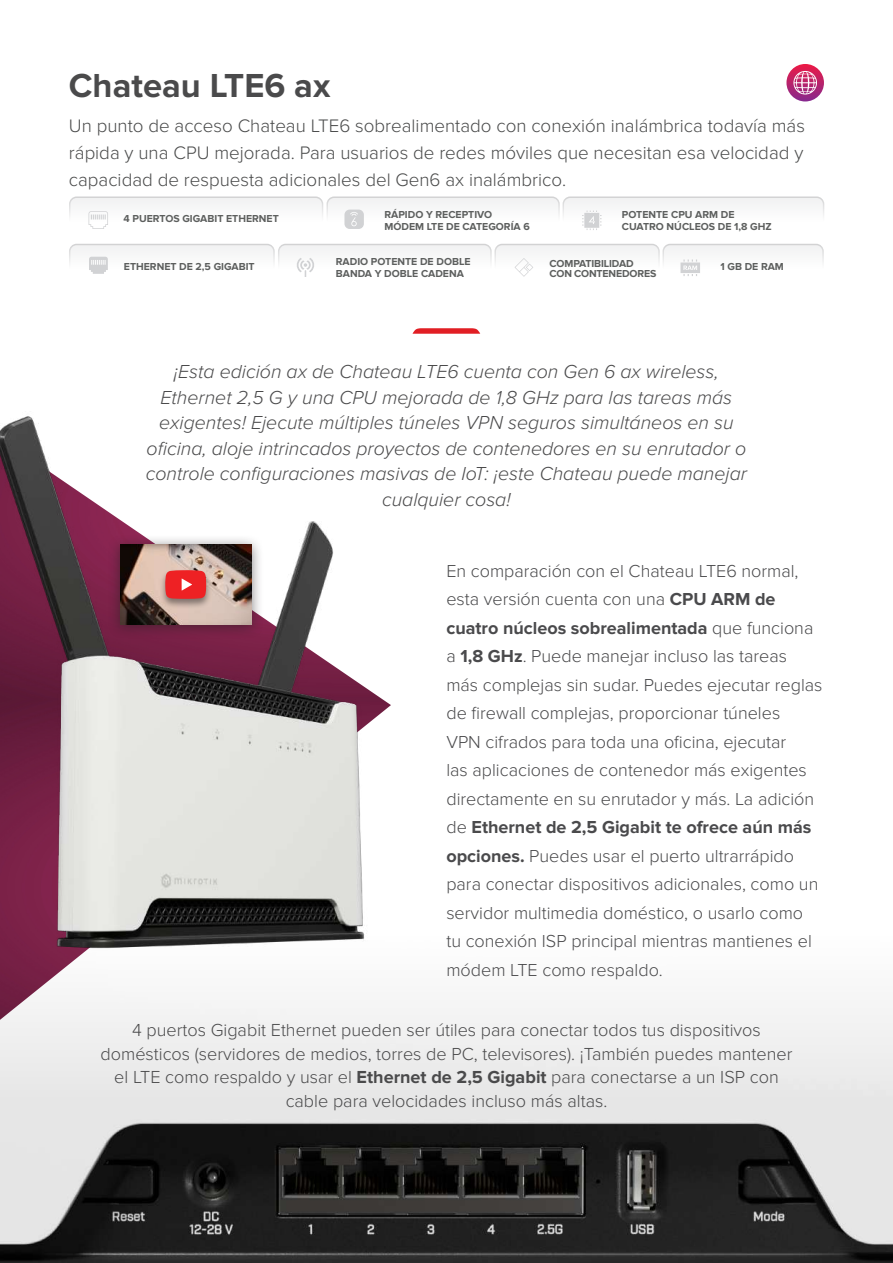
<style>
.page{position:relative;width:893px;height:1263px;background:#fff}
.page>*{position:absolute;margin:0;border:0;box-sizing:border-box;transform-origin:0 0}
.t1{font:700 34.5px "Proxima Nova";color:#4a4a4b}
.t2{font:italic 300 19.5px/25.5px "Proxima Nova";color:#4a4a4b;text-align:center}
.t3{font:300 18.75px/27px "Proxima Nova";color:#494a4a;text-align:justify}
.t4{font:300 18px/28.5px "Proxima Nova";color:#4a4a4c}
.t5{font:300 18px/23.7px "Proxima Nova";color:#4a4a4b;text-align:center}
.t6{font:700 10.5px/12px "Proxima Nova";color:#5d5f5e}
.s1{font-weight:700}
</style>
<div class="page">
<img style="left:0;top:1008px;width:893px;height:255px">
<img style="left:0;top:438px;width:391px;height:582px">
<img style="left:1px;top:416px;width:383px;height:559px">
<div style="left:108px;top:534px;width:156px;height:105px;background:#231f20;opacity:.55"></div>
<img style="left:120px;top:544px;width:131px;height:81px">
<div style="left:159px;top:568px;width:53px;height:41px;background:#231f20;opacity:.5"></div>
<svg style="left:165px;top:570px;width:41px;height:29px"></svg>
<div style="left:69px;top:244px;width:206px;height:47px;border:2px solid #6c6d70;border-radius:7px"></div>
<div style="left:278px;top:244px;width:214px;height:47px;border:2px solid #6c6d70;border-radius:7px"></div>
<div style="left:494px;top:244px;width:166px;height:47px;border:2px solid #6c6d70;border-radius:7px"></div>
<svg style="left:296px;top:258px;width:18px;height:19px"></svg>
<svg style="left:514px;top:258px;width:19px;height:19px"></svg>
<svg style="left:89px;top:257px;width:19px;height:17px"></svg>
<div style="left:662px;top:244px;width:162px;height:47px;border:2px solid #6c6d70;border-radius:7px"></div>
<svg style="left:680px;top:259px;width:20px;height:17px"></svg>
<div style="left:69px;top:196px;width:254px;height:48px;border:2px solid #6c6d70;border-radius:7px"></div>
<div style="left:326px;top:196px;width:234px;height:48px;border:2px solid #6c6d70;border-radius:7px"></div>
<div style="left:562px;top:196px;width:262px;height:48px;border:2px solid #6c6d70;border-radius:7px"></div>
<svg style="left:89px;top:211px;width:19px;height:18px"></svg>
<svg style="left:344px;top:210px;width:20px;height:19px"></svg>
<svg style="left:582px;top:211px;width:20px;height:19px"></svg>
<svg style="left:412px;top:328px;width:68px;height:6px"></svg>
<svg style="left:786px;top:64px;width:38px;height:37px"></svg>
<svg style="left:793px;top:71px;width:24px;height:24px"></svg>
<h1 class="t1" style="left:69px;top:65px;width:263px">Chateau LTE6 ax</h1>
<p class="t3" style="left:69px;top:112px;width:737px">Un punto de acceso Chateau LTE6 sobrealimentado con conexión inalámbrica todavía más rápida y una CPU mejorada. Para usuarios de redes móviles que necesitan esa velocidad y capacidad de respuesta adicionales del Gen6 ax inalámbrico.</p>
<p class="t6" style="left:124px;top:213px;width:157px">4 PUERTOS GIGABIT ETHERNET</p>
<p class="t6" style="left:384px;top:209px;width:147px">RÁPIDO Y RECEPTIVO<br>MÓDEM LTE DE CATEGORÍA 6</p>
<p class="t6" style="left:622px;top:209px;width:151px">POTENTE CPU ARM DE<br>CUATRO NÚCLEOS DE 1,8 GHZ</p>
<p class="t6" style="left:124px;top:261px;width:132px">ETHERNET DE 2,5 GIGABIT</p>
<p class="t6" style="left:336px;top:256px;width:136px">RADIO POTENTE DE DOBLE<br>BANDA Y DOBLE CADENA</p>
<p class="t6" style="left:549px;top:258px;width:109px;line-height:10.5px">COMPATIBILIDAD<br>CON CONTENEDORES</p>
<p class="t6" style="left:720px;top:261px;width:65px">1 GB DE RAM</p>
<p class="t2" style="left:146px;top:359px;width:603px">¡Esta edición ax de Chateau LTE6 cuenta con Gen 6 ax wireless, Ethernet 2,5 G y una CPU mejorada de 1,8 GHz para las tareas más exigentes! Ejecute múltiples túneles VPN seguros simultáneos en su oficina, aloje intrincados proyectos de contenedores en su enrutador o controle configuraciones masivas de IoT: ¡este Chateau puede manejar cualquier cosa!</p>
<p class="t4" style="left:446px;top:556px;width:378px">En comparación con el Chateau LTE6 normal, esta versión cuenta con una <span class="s1">CPU ARM de cuatro núcleos sobrealimentada</span> que funciona a <span class="s1">1,8 GHz</span>. Puede manejar incluso las tareas más complejas sin sudar. Puedes ejecutar reglas de firewall complejas, proporcionar túneles<br>VPN cifrados para toda una oficina, ejecutar<br>las aplicaciones de contenedor más exigentes directamente en su enrutador y más. La adición de <span class="s1">Ethernet de 2,5 Gigabit te ofrece aún más opciones.</span> Puedes usar el puerto ultrarrápido para conectar dispositivos adicionales, como un servidor multimedia doméstico, o usarlo como<br>tu conexión ISP principal mientras mantienes el módem LTE como respaldo.</p>
<p class="t5" style="left:101px;top:1018px;width:693px">4 puertos Gigabit Ethernet pueden ser útiles para conectar todos tus dispositivos domésticos (servidores de medios, torres de PC, televisores). ¡También puedes mantener el LTE como respaldo y usar el <span class="s1">Ethernet de 2,5 Gigabit</span> para conectarse a un ISP con cable para velocidades incluso más altas.</p>
</div>
